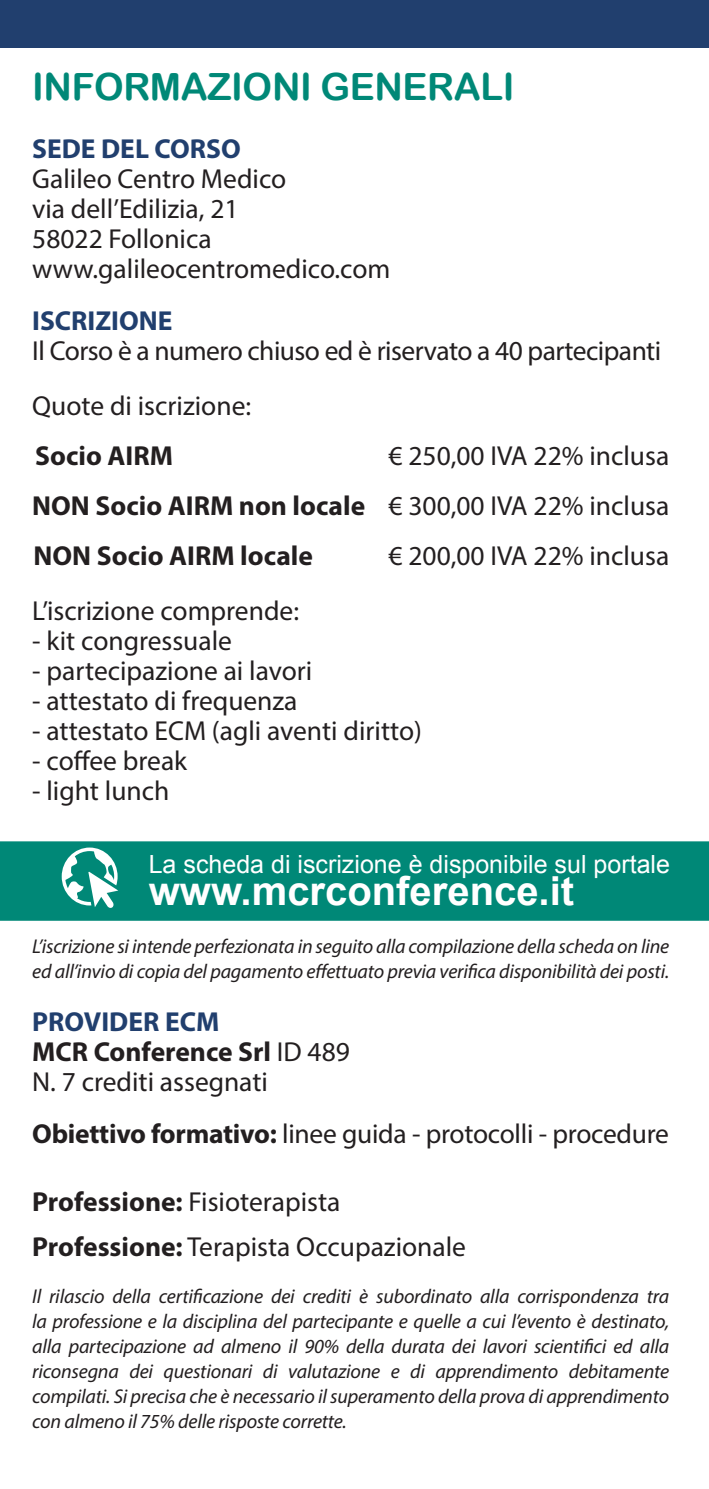
<style>
.page{position:relative;width:709px;height:1489px;background:#fff}
.page>*{position:absolute;margin:0;border:0;box-sizing:border-box;transform-origin:0 0}
.t1{font:700 40px "Arial";color:#fff}
.t2{font:37.5px "Arial Rounded MT Bold";letter-spacing:-.01em;color:#087}
.t3{font:27.5px "Myriad Pro";color:#231f20}
.t4{font:700 27.5px "Myriad Pro";color:#231f20}
.t5{font:27.5px "Myriad Pro";letter-spacing:-.02em;color:#231f20}
.t6{font:700 27.5px "Myriad Pro";color:#213f6e}
.t7{font:25px "Arial";color:#fff}
.t8{font:italic 20px/25px "Myriad Pro";letter-spacing:-.01em;color:#231f20}
.s1{font-weight:400}
.s2{font-weight:700}
</style>
<div class="page">
<div style="left:0;top:0;width:709px;height:47px;background:#213f6e"></div>
<div style="left:0;top:841px;width:709px;height:79px;background:#087"></div>
<svg style="left:62px;top:847px;width:56px;height:61px"></svg>
<p class="t2" style="left:32px;top:65px;width:484px">INFORMAZIONI GENERALI</p>
<p class="t6" style="left:32px;top:130px;width:210px">SEDE DEL CORSO</p>
<p class="t3" style="left:32px;top:161px;width:255px">Galileo Centro Medico</p>
<p class="t3" style="left:32px;top:191px;width:208px">via dell’Edilizia, 21</p>
<p class="t3" style="left:32px;top:221px;width:181px">58022 Follonica</p>
<p class="t3" style="left:32px;top:251px;width:360px">www.galileocentromedico.com</p>
<p class="t6" style="left:32px;top:303px;width:142px">ISCRIZIONE</p>
<p class="t5" style="left:32px;top:334px;width:630px">Il Corso è a numero chiuso ed è riservato a 40 partecipanti</p>
<p class="t3" style="left:32px;top:389px;width:220px">Quote di iscrizione:</p>
<p class="t4" style="left:35px;top:438px;width:139px">Socio AIRM</p>
<p class="t3" style="left:388px;top:439px;width:282px">€ 250,00 IVA 22% inclusa</p>
<p class="t4" style="left:32px;top:488px;width:638px">NON Socio AIRM non locale <span class="s1">€ 300,00 IVA 22% inclusa</span></p>
<p class="t4" style="left:34px;top:538px;width:281px">NON Socio AIRM locale</p>
<p class="t3" style="left:388px;top:539px;width:282px">€ 200,00 IVA 22% inclusa</p>
<p class="t3" style="left:32px;top:594px;width:268px">L’iscrizione comprende:</p>
<p class="t3" style="left:32px;top:624px;width:201px">- kit congressuale</p>
<p class="t3" style="left:32px;top:654px;width:281px">- partecipazione ai lavori</p>
<p class="t3" style="left:32px;top:684px;width:267px">- attestato di frequenza</p>
<p class="t3" style="left:32px;top:714px;width:391px">- attestato ECM (agli aventi diritto)</p>
<p class="t3" style="left:32px;top:744px;width:156px">- coffee break</p>
<p class="t3" style="left:32px;top:774px;width:139px">- light lunch</p>
<p class="t7" style="left:149px;top:847px;width:523px">La scheda di iscrizione è disponibile sul portale</p>
<p class="t1" style="left:149px;top:864px;width:427px">www.mcrconference.it</p>
<p class="t8" style="left:32px;top:933px;width:638px">L’iscrizione si intende perfezionata in seguito alla compilazione della scheda on line ed all’invio di copia del pagamento effettuato previa verifica disponibilità dei posti.</p>
<p class="t6" style="left:32px;top:1003px;width:189px">PROVIDER ECM</p>
<p class="t4" style="left:32px;top:1033px;width:319px">MCR Conference Srl <span class="s1">ID 489</span></p>
<p class="t3" style="left:32px;top:1064px;width:237px">N. 7 crediti assegnati</p>
<p class="t3" style="left:32px;top:1116px;width:638px"><span class="s2">Obiettivo formativo:</span> linee guida - protocolli - procedure</p>
<p class="t3" style="left:32px;top:1184px;width:310px"><span class="s2">Professione:</span> Fisioterapista</p>
<p class="t3" style="left:32px;top:1229px;width:435px"><span class="s2">Professione:</span> Terapista Occupazionale</p>
<p class="t8" style="left:32px;top:1283px;width:638px;text-align:justify">Il rilascio della certificazione dei crediti è subordinato alla corrispondenza tra la professione e la disciplina del partecipante e quelle a cui l’evento è destinato, alla partecipazione ad almeno il 90% della durata dei lavori scientifici ed alla riconsegna dei questionari di valutazione e di apprendimento debitamente compilati. Si precisa che è necessario il superamento della prova di apprendimento con almeno il 75% delle risposte corrette.</p>
</div>
